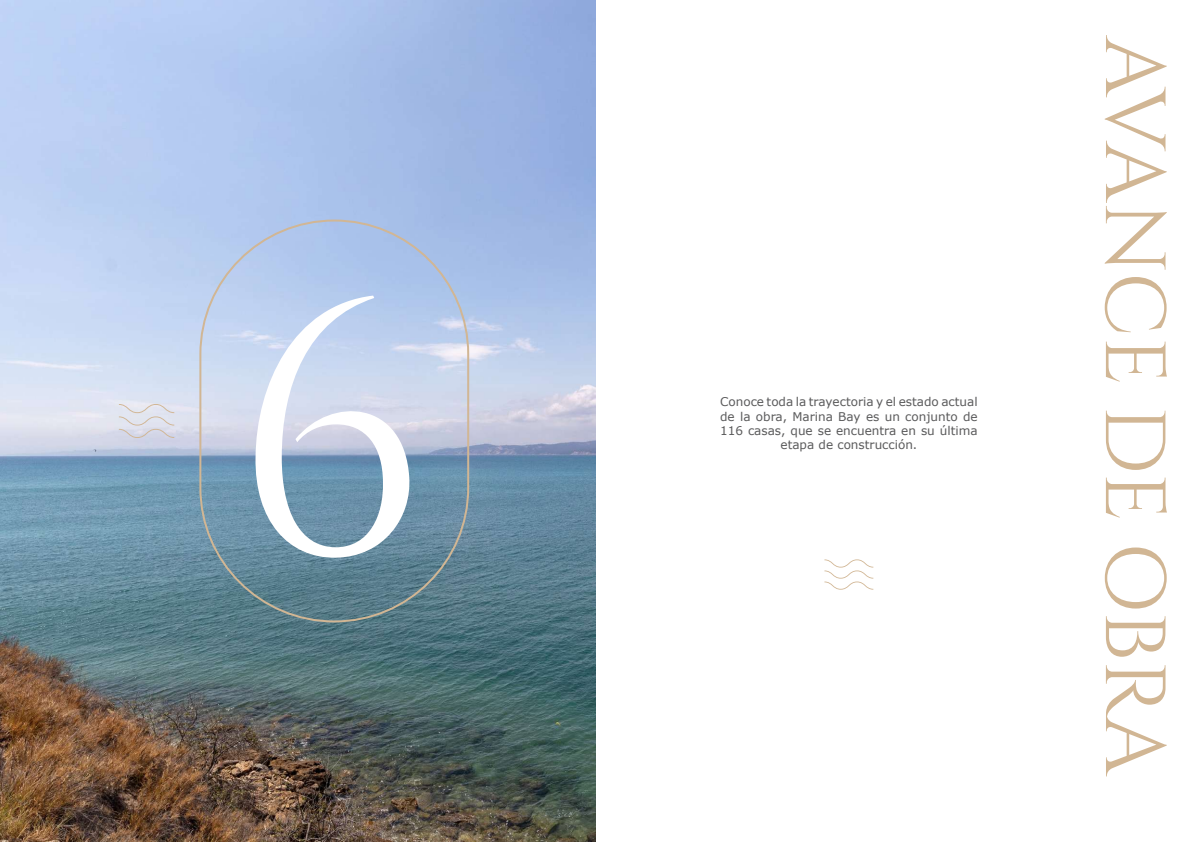
<style>
.page{position:relative;width:1191px;height:842px;background:#fff}
.page>*{position:absolute;margin:0;border:0;box-sizing:border-box;transform-origin:0 0}
.t1{font:350px "Cinzel";color:#fff}
.t2{font:85px "Cinzel";letter-spacing:-.02em;color:#d1b694}
.t3{font:12px/14.4px "Verdana";color:#5a5a5b;text-align:center}
</style>
<div class="page">
<img style="left:0;top:0;width:595px;height:842px">
<svg style="left:119px;top:404px;width:55px;height:34px;background:#dddde5"></svg>
<svg style="left:824px;top:559px;width:49px;height:31px"></svg>
<h1 class="t1" style="left:233px;top:233px;width:197px">6</h1>
<p class="t3" style="left:720px;top:395px;width:259px">Conoce toda la trayectoria y el estado actual de la obra, Marina Bay es un conjunto de 116 casas, que se encuentra en su última etapa de construcción.</p>
<h2 class="t2" style="left:1183px;top:36px;width:743px;rotate:90deg">AVANCE DE OBRA</h2>
</div>
